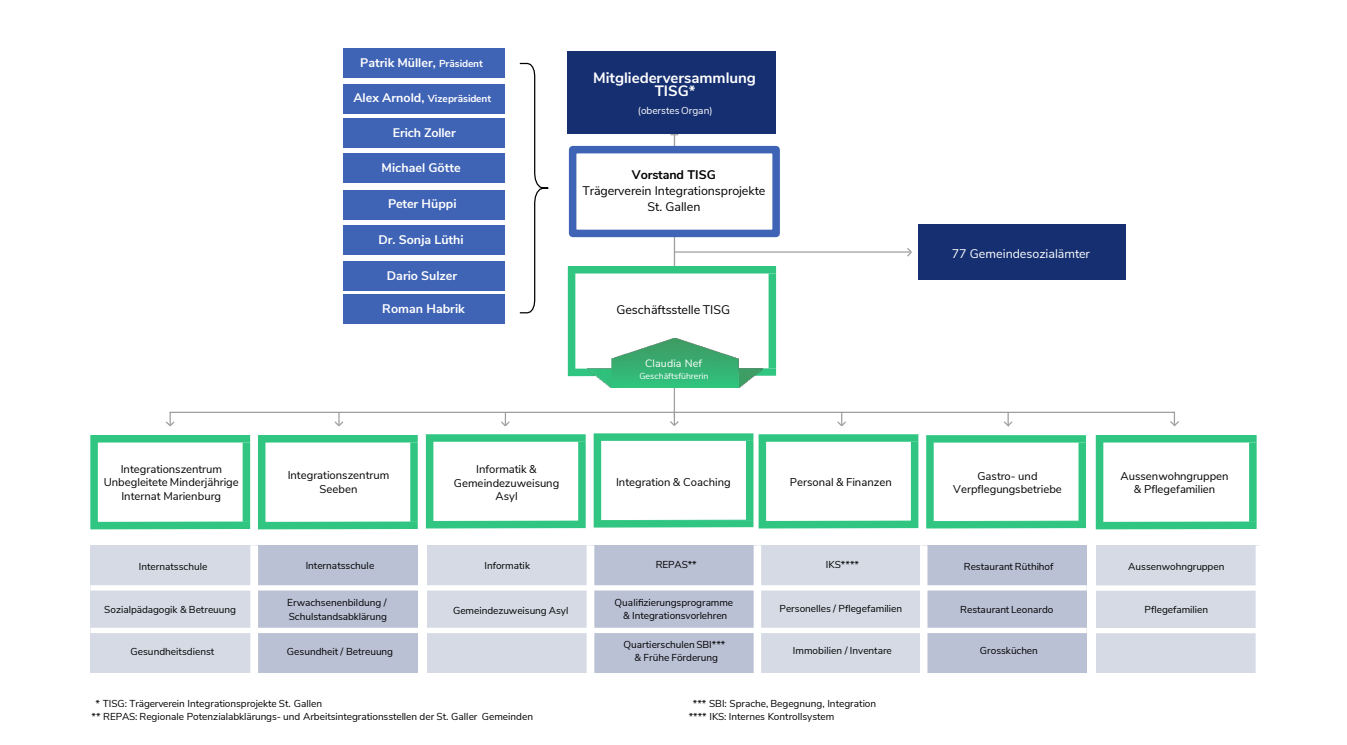
<style>
.page{position:relative;width:1347px;height:745px;background:#fff}
.page>*{position:absolute;margin:0;border:0;box-sizing:border-box;transform-origin:0 0}
.t1{font:700 15px "Nunito Sans";color:#fff}
.t2{font:700 12.5px "Nunito Sans";color:#fff}
.t3{font:12.5px/16.2px "Nunito Sans";letter-spacing:-.005em;color:#000;text-align:center}
.t4{font:12.5px "Nunito Sans";color:#fff}
.t5{font:700 12.5px "Nunito Sans";letter-spacing:-.01em;color:#000}
.t6{font:11.25px/13.5px "Nunito Sans";color:#000;text-align:center}
.t7{font:10.62px "Nunito Sans";letter-spacing:.01em;color:#fff}
.t8{font:10px/13.8px "Nunito Sans";color:#000;text-align:center}
.t9{font:700 10px "Nunito Sans";letter-spacing:-.005em;color:#fff}
.t10{font:10px "Nunito Sans";color:#fff}
.t11{font:8.75px "Nunito Sans";color:#fff}
.s1{font-size:10px}
.s2{font-size:12.5px}
</style>
<div class="page">
<hr style="left:673px;top:352px;width:2px;height:65px;background:#9e9e9e">
<div style="left:568px;top:51px;width:208px;height:83px;background:#152f71"></div>
<div style="left:343px;top:48px;width:161px;height:30px;background:#3f63b5"></div>
<div style="left:343px;top:84px;width:161px;height:29px;background:#3f63b5"></div>
<div style="left:343px;top:118px;width:161px;height:30px;background:#3f63b5"></div>
<div style="left:343px;top:153px;width:161px;height:30px;background:#3f63b5"></div>
<div style="left:343px;top:190px;width:161px;height:29px;background:#3f63b5"></div>
<div style="left:343px;top:225px;width:161px;height:30px;background:#3f63b5"></div>
<div style="left:343px;top:261px;width:161px;height:30px;background:#3f63b5"></div>
<div style="left:343px;top:294px;width:161px;height:30px;background:#3f63b5"></div>
<hr style="left:674px;top:234px;width:1px;height:36px;background:#9e9e9e">
<svg style="left:670px;top:134px;width:8px;height:12px"></svg>
<hr style="left:169px;top:411px;width:1005px;height:2px;background:#9e9e9e">
<svg style="left:166px;top:412px;width:9px;height:14px"></svg>
<svg style="left:334px;top:413px;width:9px;height:13px"></svg>
<svg style="left:501px;top:413px;width:9px;height:13px"></svg>
<svg style="left:668px;top:411px;width:12px;height:15px"></svg>
<svg style="left:837px;top:413px;width:9px;height:13px"></svg>
<svg style="left:1003px;top:413px;width:10px;height:14px"></svg>
<hr style="left:675px;top:251px;width:235px;height:1px;background:#9e9e9e">
<svg style="left:905px;top:248px;width:7px;height:9px"></svg>
<svg style="left:519px;top:62px;width:30px;height:252px"></svg>
<div style="left:569px;top:146px;width:211px;height:91px;border:8px solid #3f63b5"></div>
<svg style="left:568px;top:266px;width:208px;height:110px"></svg>
<img style="left:588px;top:338px;width:174px;height:49px">
<div style="left:918px;top:224px;width:208px;height:56px;background:#152f71"></div>
<svg style="left:90px;top:435px;width:160px;height:94px"></svg>
<div style="left:427px;top:545px;width:163px;height:42px;background:#d5dae5"></div>
<div style="left:590px;top:545px;width:167px;height:42px;background:#bac1d5"></div>
<div style="left:757px;top:545px;width:166px;height:42px;background:#d5dae5"></div>
<div style="left:923px;top:545px;width:163px;height:42px;background:#bac1d5"></div>
<div style="left:427px;top:587px;width:163px;height:43px;background:#d5dae5"></div>
<div style="left:590px;top:587px;width:167px;height:43px;background:#bac1d5"></div>
<div style="left:757px;top:587px;width:166px;height:43px;background:#d5dae5"></div>
<div style="left:923px;top:587px;width:163px;height:43px;background:#bac1d5"></div>
<div style="left:427px;top:630px;width:163px;height:42px;background:#d5dae5"></div>
<div style="left:590px;top:630px;width:167px;height:42px;background:#bac1d5"></div>
<div style="left:757px;top:630px;width:166px;height:42px;background:#d5dae5"></div>
<div style="left:923px;top:630px;width:163px;height:42px;background:#bac1d5"></div>
<div style="left:586px;top:545px;width:8px;height:127px;background:#fff"></div>
<div style="left:753px;top:545px;width:8px;height:127px;background:#fff"></div>
<div style="left:920px;top:545px;width:7px;height:127px;background:#fff"></div>
<div style="left:427px;top:585px;width:659px;height:5px;background:#fff"></div>
<div style="left:427px;top:627px;width:659px;height:6px;background:#fff"></div>
<div style="left:90px;top:545px;width:164px;height:42px;background:#d5dae5"></div>
<div style="left:254px;top:545px;width:164px;height:42px;background:#bac1d5"></div>
<div style="left:90px;top:587px;width:164px;height:43px;background:#d5dae5"></div>
<div style="left:254px;top:587px;width:164px;height:43px;background:#bac1d5"></div>
<div style="left:90px;top:630px;width:164px;height:42px;background:#d5dae5"></div>
<div style="left:254px;top:630px;width:164px;height:42px;background:#bac1d5"></div>
<div style="left:250px;top:545px;width:8px;height:127px;background:#fff"></div>
<div style="left:90px;top:585px;width:328px;height:5px;background:#fff"></div>
<div style="left:90px;top:627px;width:328px;height:6px;background:#fff"></div>
<svg style="left:258px;top:435px;width:160px;height:94px"></svg>
<svg style="left:426px;top:434px;width:159px;height:94px"></svg>
<svg style="left:593px;top:433px;width:325px;height:95px"></svg>
<svg style="left:926px;top:435px;width:160px;height:93px"></svg>
<div style="left:1095px;top:545px;width:164px;height:43px;background:#d5dae5"></div>
<div style="left:1095px;top:588px;width:164px;height:42px;background:#d5dae5"></div>
<div style="left:1095px;top:630px;width:164px;height:43px;background:#d5dae5"></div>
<div style="left:1095px;top:585px;width:168px;height:5px;background:#fff"></div>
<div style="left:1095px;top:627px;width:168px;height:6px;background:#fff"></div>
<div style="left:1255px;top:545px;width:8px;height:128px;background:#fff"></div>
<svg style="left:1095px;top:435px;width:161px;height:94px"></svg>
<svg style="left:1168px;top:411px;width:11px;height:16px"></svg>
<p class="t2" style="left:360px;top:53px;width:124px">Patrik Müller, <span class="s1">Präsident</span></p>
<p class="t9" style="left:353px;top:91px;width:139px"><span class="s2">Alex Arnold,</span> Vizepräsident</p>
<p class="t2" style="left:393px;top:123px;width:64px">Erich Zoller</p>
<p class="t2" style="left:381px;top:158px;width:81px">Michael Götte</p>
<p class="t2" style="left:388px;top:195px;width:70px">Peter Hüppi</p>
<p class="t2" style="left:378px;top:230px;width:87px">Dr. Sonja Lüthi</p>
<p class="t2" style="left:387px;top:266px;width:72px">Dario Sulzer</p>
<p class="t2" style="left:382px;top:299px;width:84px">Roman Habrik</p>
<p class="t1" style="left:593px;top:66px;width:164px">Mitgliederversammlung</p>
<p class="t1" style="left:655px;top:80px;width:42px">TISG*</p>
<p class="t10" style="left:638px;top:103px;width:76px">(oberstes Organ)</p>
<p class="t5" style="left:632px;top:165px;width:85px">Vorstand TISG</p>
<p class="t3" style="left:582px;top:181px;width:184px">Trägerverein Integrationsprojekte<br>St. Gallen</p>
<p class="t3" style="left:616px;top:301px;width:115px">Geschäftsstelle TISG</p>
<p class="t7" style="left:645px;top:355px;width:58px">Claudia Nef</p>
<p class="t11" style="left:639px;top:369px;width:71px">Geschäftsführerin</p>
<p class="t4" style="left:951px;top:244px;width:140px">77 Gemeindesozialämter</p>
<p class="t6" style="left:104px;top:461px;width:137px;line-height:13.9px">Integrationszentrum<br>Unbegleitete Minderjährige<br>Internat Marienburg</p>
<p class="t6" style="left:288px;top:467px;width:103px">Integrationszentrum<br>Seeben</p>
<p class="t6" style="left:454px;top:462px;width:107px">Informatik &amp;<br>Gemeindezuweisung<br>Asyl</p>
<p class="t6" style="left:616px;top:474px;width:116px">Integration &amp; Coaching</p>
<p class="t6" style="left:790px;top:474px;width:103px">Personal &amp; Finanzen</p>
<p class="t6" style="left:977px;top:468px;width:62px">Gastro- und</p>
<p class="t6" style="left:953px;top:481px;width:110px">Verpflegungsbetriebe</p>
<p class="t8" style="left:139px;top:559px;width:70px">Internatsschule</p>
<p class="t8" style="left:306px;top:558px;width:70px">Internatsschule</p>
<p class="t8" style="left:104px;top:601px;width:133px">Sozialpädagogik &amp; Betreuung</p>
<p class="t8" style="left:287px;top:594px;width:101px;text-align:left">Erwachsenenbildung /<br>Schulstandsabklärung</p>
<p class="t8" style="left:131px;top:644px;width:85px">Gesundheitsdienst</p>
<p class="t8" style="left:287px;top:643px;width:108px">Gesundheit / Betreuung</p>
<p class="t8" style="left:484px;top:558px;width:47px">Informatik</p>
<p class="t8" style="left:655px;top:556px;width:42px">REPAS**</p>
<p class="t8" style="left:826px;top:556px;width:35px">IKS****</p>
<p class="t8" style="left:963px;top:559px;width:91px">Restaurant Rüthihof</p>
<p class="t8" style="left:453px;top:603px;width:117px">Gemeindezuweisung Asyl</p>
<p class="t8" style="left:614px;top:594px;width:120px">Qualifizierungsprogramme</p>
<p class="t8" style="left:623px;top:608px;width:105px">&amp; Integrationsvorlehren</p>
<p class="t8" style="left:779px;top:600px;width:124px">Personelles / Pflegefamilien</p>
<p class="t8" style="left:960px;top:601px;width:95px">Restaurant Leonardo</p>
<p class="t8" style="left:623px;top:636px;width:103px">QuartierschulenSBI*** &amp; Frühe Förderung</p>
<p class="t8" style="left:793px;top:643px;width:100px">Immobilien / Inventare</p>
<p class="t8" style="left:979px;top:643px;width:60px">Grossküchen</p>
<p class="t8" style="left:96px;top:695px;width:228px">* TISG: Trägerverein Integrationsprojekte St. Gallen</p>
<p class="t8" style="left:92px;top:709px;width:443px">** REPAS: Regionale Potenzialabklärungs- und Arbeitsintegrationsstellen der St. Galler Gemeinden</p>
<p class="t8" style="left:693px;top:695px;width:185px">*** SBI: Sprache, Begegnung, Integration</p>
<p class="t8" style="left:688px;top:709px;width:147px">**** IKS: Internes Kontrollsystem</p>
<p class="t6" style="left:1120px;top:468px;width:109px">Aussenwohngruppen &amp; Pflegefamilien</p>
<p class="t8" style="left:1128px;top:559px;width:98px">Aussenwohngruppen</p>
<p class="t8" style="left:1144px;top:601px;width:65px">Pflegefamilien</p>
</div>
